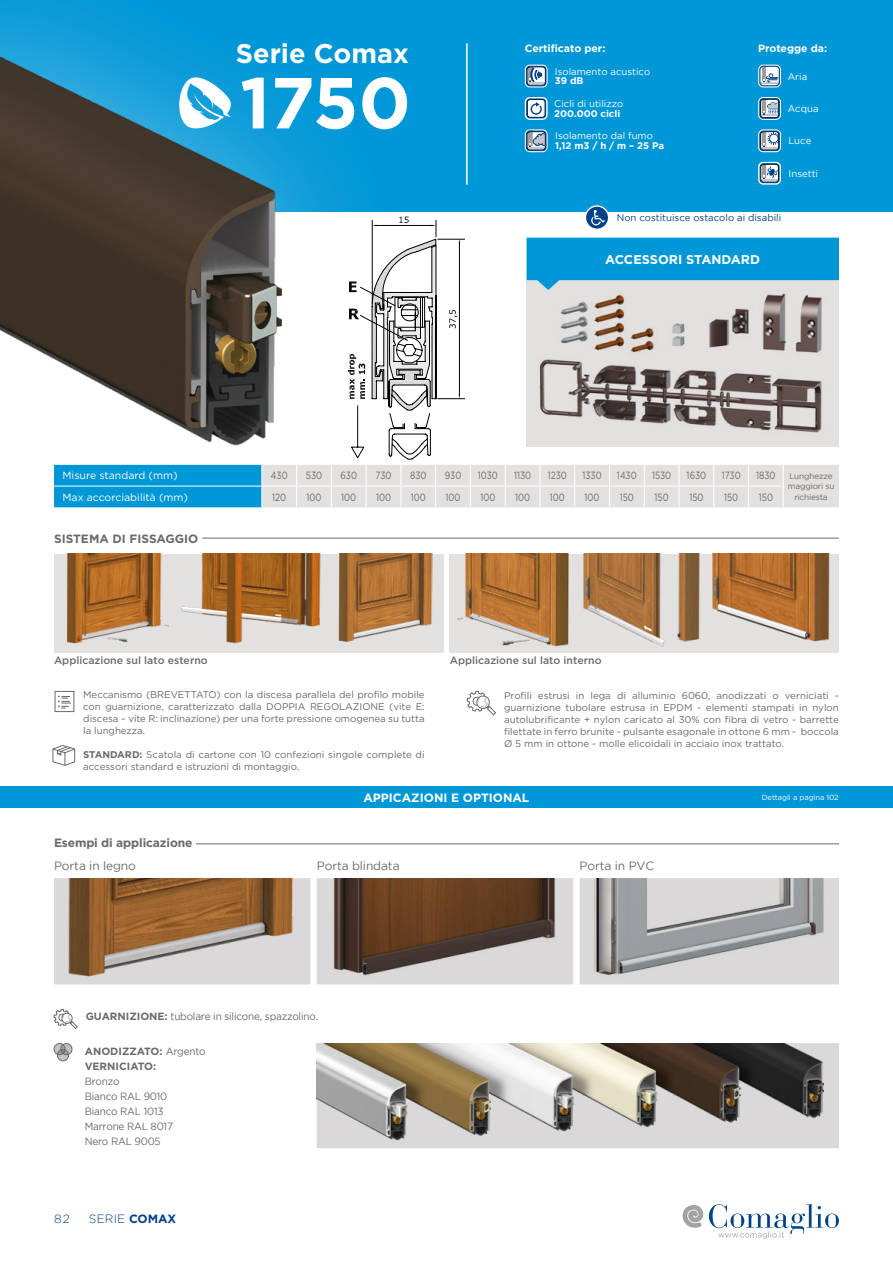
<style>
.page{position:relative;width:893px;height:1263px;background:#fff}
.page>*{position:absolute;margin:0;border:0;box-sizing:border-box;transform-origin:0 0}
.t1{font:700 72px "Gotham";color:#fff}
.t2{font:700 27px "Gotham";color:#fff}
.t3{font:700 12.75px "Gotham";color:#fff}
.t4{font:700 12px "Gotham";letter-spacing:-.01em;color:#6b6a69}
.t5{font:12px "Gotham";letter-spacing:-.01em;color:#6b6a69}
.t6{font:700 12px "Gotham";color:#fff}
.t7{font:300 12px "Gotham";letter-spacing:.015em;color:#004289}
.t8{font:10.5px/15px "Gotham";letter-spacing:-.02em;color:#6b6a69;scale:.95 1}
.t9{font:10.5px "Gotham";color:#6b6a69;scale:.8 1}
.t10{font:500 10.5px "Gotham";color:#6b6a69}
.t11{font:10.5px "Gotham";color:#fff}
.t12{font:700 10.5px/15px "Gotham";color:#6b6a69}
.t13{font:700 10.5px "Gotham";color:#fff}
.t14{font:9.75px/12px "Gotham";color:#6b6a69;text-align:justify}
.t15{font:9.6px "Gotham";color:#fff}
.t16{font:9.6px "Gotham";color:#004289}
.t17{font:700 9.6px "Gotham";color:#fff}
.t18{font:8.25px/10.5px "Gotham";letter-spacing:-.02em;color:#6b6a69}
.t19{font:7.5px "Gotham";letter-spacing:-.01em;color:#fff}
.s1{font-weight:700}
.s2{font-weight:400}
</style>
<div class="page">
<svg style="left:683px;top:1205px;width:20px;height:23px"></svg>
<svg style="left:709px;top:1203px;width:130px;height:36px"></svg>
<div style="left:0;top:786px;width:893px;height:21px;background:#0097d7"></div>
<svg style="left:410px;top:219px;width:55px;height:240px"></svg>
<div style="left:0;top:0;width:893px;height:212px;background:#0097d7"></div>
<hr style="left:466px;top:43px;width:2px;height:142px;background:#fff">
<div style="left:0;top:0;width:410px;height:570px;background:#fff;opacity:.37"></div>
<img style="left:0;top:0;width:322px;height:447px">
<svg style="left:525px;top:65px;width:23px;height:22px"></svg>
<svg style="left:526px;top:66px;width:20px;height:20px"></svg>
<svg style="left:525px;top:97px;width:23px;height:23px"></svg>
<svg style="left:526px;top:98px;width:20px;height:20px"></svg>
<svg style="left:585px;top:206px;width:24px;height:23px"></svg>
<div style="left:585px;top:205px;width:24px;height:25px;border:1px solid #fff;border-radius:50%"></div>
<svg style="left:591px;top:210px;width:14px;height:15px"></svg>
<svg style="left:525px;top:129px;width:23px;height:23px"></svg>
<svg style="left:526px;top:131px;width:21px;height:20px"></svg>
<svg style="left:758px;top:129px;width:23px;height:23px"></svg>
<svg style="left:759px;top:131px;width:21px;height:20px"></svg>
<svg style="left:758px;top:162px;width:23px;height:23px"></svg>
<svg style="left:760px;top:163px;width:20px;height:20px"></svg>
<svg style="left:758px;top:97px;width:23px;height:23px"></svg>
<svg style="left:759px;top:98px;width:21px;height:21px"></svg>
<svg style="left:758px;top:65px;width:23px;height:22px"></svg>
<svg style="left:759px;top:66px;width:21px;height:20px"></svg>
<img style="left:527px;top:290px;width:312px;height:157px">
<svg style="left:527px;top:238px;width:312px;height:52px;background:#29a4d8"></svg>
<div style="left:55px;top:691px;width:19px;height:21px;border:1px solid #6b6a69"></div>
<svg style="left:58px;top:696px;width:13px;height:13px"></svg>
<svg style="left:52px;top:745px;width:24px;height:21px"></svg>
<svg style="left:466px;top:691px;width:31px;height:25px"></svg>
<svg style="left:54px;top:878px;width:785px;height:222px"></svg>
<hr style="left:196px;top:843px;width:643px;height:1px;background:#6b6a69">
<img style="left:63px;top:878px;width:232px;height:103px">
<img style="left:317px;top:878px;width:255px;height:106px">
<img style="left:580px;top:878px;width:255px;height:106px">
<svg style="left:53px;top:1009px;width:25px;height:20px"></svg>
<svg style="left:57px;top:1050px;width:12px;height:11px"></svg>
<svg style="left:54px;top:1043px;width:11px;height:12px"></svg>
<svg style="left:61px;top:1043px;width:11px;height:12px"></svg>
<div style="left:57px;top:1049px;width:12px;height:12px;border:1px solid #6b6a69;border-radius:50%"></div>
<div style="left:60px;top:1043px;width:12px;height:12px;border:1px solid #6b6a69;border-radius:50%"></div>
<div style="left:54px;top:1043px;width:12px;height:12px;border:1px solid #6b6a69;border-radius:50%"></div>
<img style="left:317px;top:1043px;width:522px;height:105px">
<div style="left:54px;top:554px;width:389px;height:98px;background:#e3e0e0"></div>
<div style="left:450px;top:554px;width:389px;height:98px;background:#e3e0e0"></div>
<img style="left:67px;top:554px;width:102px;height:90px">
<img style="left:181px;top:554px;width:140px;height:90px">
<img style="left:338px;top:554px;width:94px;height:88px">
<img style="left:457px;top:554px;width:112px;height:93px">
<img style="left:583px;top:554px;width:117px;height:93px">
<img style="left:712px;top:554px;width:118px;height:88px">
<svg style="left:54px;top:465px;width:785px;height:42px;background:#a9cede"></svg>
<hr style="left:202px;top:538px;width:637px;height:1px;background:#6b6a69">
<h2 class="t2" style="left:236px;top:36px;width:174px">Serie Comax</h2>
<h1 class="t1" style="left:240px;top:55px;width:173px">1750</h1>
<p class="t13" style="left:525px;top:41px;width:82px">Certificato per:</p>
<p class="t13" style="left:758px;top:41px;width:71px">Protegge da:</p>
<p class="t15" style="left:555px;top:66px;width:97px">Isolamento acustico</p>
<p class="t17" style="left:555px;top:75px;width:30px">39 dB</p>
<p class="t15" style="left:554px;top:98px;width:71px">Cicli di utilizzo</p>
<p class="t17" style="left:554px;top:107px;width:67px">200.000 cicli</p>
<p class="t15" style="left:555px;top:131px;width:99px">Isolamento dal fumo</p>
<p class="t17" style="left:555px;top:139px;width:110px">1,12 m3 / h / m – 25 Pa</p>
<p class="t15" style="left:788px;top:71px;width:21px">Aria</p>
<p class="t15" style="left:788px;top:103px;width:32px">Acqua</p>
<p class="t15" style="left:788px;top:136px;width:25px">Luce</p>
<p class="t15" style="left:789px;top:168px;width:31px">Insetti</p>
<p class="t16" style="left:617px;top:213px;width:166px">Non costituisce ostacolo ai disabili</p>
<h3 class="t3" style="left:605px;top:251px;width:156px">ACCESSORI STANDARD</h3>
<p class="t11" style="left:63px;top:470px;width:117px">Misure standard (mm)</p>
<p class="t9" style="left:271px;top:470px;width:22px">430</p>
<p class="t9" style="left:306px;top:470px;width:22px">530</p>
<p class="t9" style="left:341px;top:470px;width:22px">630</p>
<p class="t9" style="left:376px;top:470px;width:21px">730</p>
<p class="t9" style="left:410px;top:470px;width:22px">830</p>
<p class="t9" style="left:445px;top:470px;width:22px">930</p>
<p class="t9" style="left:478px;top:470px;width:27px">1030</p>
<p class="t9" style="left:514px;top:470px;width:23px">1130</p>
<p class="t9" style="left:548px;top:470px;width:25px">1230</p>
<p class="t9" style="left:582px;top:470px;width:26px">1330</p>
<p class="t9" style="left:617px;top:470px;width:26px">1430</p>
<p class="t9" style="left:652px;top:470px;width:26px">1530</p>
<p class="t9" style="left:687px;top:470px;width:26px">1630</p>
<p class="t9" style="left:722px;top:470px;width:25px">1730</p>
<p class="t9" style="left:756px;top:470px;width:26px">1830</p>
<p class="t18" style="left:788px;top:470px;width:48px">Lunghezze maggiori su</p>
<p class="t11" style="left:63px;top:491px;width:127px">Max accorciabilità (mm)</p>
<p class="t9" style="left:272px;top:491px;width:19px">120</p>
<p class="t9" style="left:307px;top:491px;width:20px">100</p>
<p class="t9" style="left:341px;top:491px;width:20px">100</p>
<p class="t9" style="left:376px;top:491px;width:20px">100</p>
<p class="t9" style="left:411px;top:491px;width:20px">100</p>
<p class="t9" style="left:446px;top:491px;width:20px">100</p>
<p class="t9" style="left:480px;top:491px;width:20px">100</p>
<p class="t9" style="left:515px;top:491px;width:20px">100</p>
<p class="t9" style="left:550px;top:491px;width:20px">100</p>
<p class="t9" style="left:585px;top:491px;width:20px">100</p>
<p class="t9" style="left:620px;top:491px;width:19px">150</p>
<p class="t9" style="left:655px;top:491px;width:19px">150</p>
<p class="t9" style="left:689px;top:491px;width:19px">150</p>
<p class="t9" style="left:724px;top:491px;width:19px">150</p>
<p class="t9" style="left:759px;top:491px;width:19px">150</p>
<p class="t18" style="left:794px;top:491px;width:35px">richiesta</p>
<p class="t4" style="left:54px;top:530px;width:146px">SISTEMA DI FISSAGGIO</p>
<p class="t10" style="left:54px;top:654px;width:155px">Applicazione sul lato esterno</p>
<p class="t10" style="left:450px;top:654px;width:153px">Applicazione sul lato interno</p>
<p class="t14" style="left:83px;top:689px;width:343px">Meccanismo (BREVETTATO) con la discesa parallela del profilo mobile con guarnizione, caratterizzato dalla DOPPIA REGOLAZIONE (vite E: discesa – vite R: inclinazione) per una forte pressione omogenea su tutta la lunghezza.</p>
<p class="t14" style="left:83px;top:749px;width:343px"><span class="s1">STANDARD:</span> Scatola di cartone con 10 confezioni singole complete di accessori standard e istruzioni di montaggio.</p>
<p class="t14" style="left:504px;top:689px;width:336px">Profili estrusi in lega di alluminio 6060, anodizzati o verniciati - guarnizione tubolare estrusa in EPDM - elementi stampati in nylon autolubrificante + nylon caricato al 30% con fibra di vetro - barrette filettate in ferro brunite - pulsante esagonale in ottone 6 mm - boccola Ø 5 mm in ottone - molle elicoidali in acciaio inox trattato.</p>
<p class="t6" style="left:363px;top:789px;width:167px">APPICAZIONI E OPTIONAL</p>
<p class="t19" style="left:762px;top:793px;width:78px">Dettagli a pagina 102</p>
<p class="t4" style="left:54px;top:834px;width:140px">Esempi di applicazione</p>
<p class="t5" style="left:54px;top:859px;width:83px">Porta in legno</p>
<p class="t5" style="left:317px;top:859px;width:84px">Porta blindata</p>
<p class="t5" style="left:580px;top:859px;width:76px">Porta in PVC</p>
<p class="t8" style="left:86px;top:1009px;width:246px"><span class="s1">GUARNIZIONE:</span> tubolare in silicone, spazzolino.</p>
<p class="t12" style="left:85px;top:1043px;width:122px">ANODIZZATO: <span class="s2">Argento<br></span>VERNICIATO:</p>
<p class="t8" style="left:85px;top:1073px;width:94px">Bronzo<br>Bianco RAL 9010<br>Bianco RAL 1013<br>Marrone RAL 8017<br>Nero RAL 9005</p>
<p class="t7" style="left:54px;top:1213px;width:17px">82</p>
<p class="t7" style="left:89px;top:1213px;width:89px">SERIE <span class="s1">COMAX</span></p>
</div>
